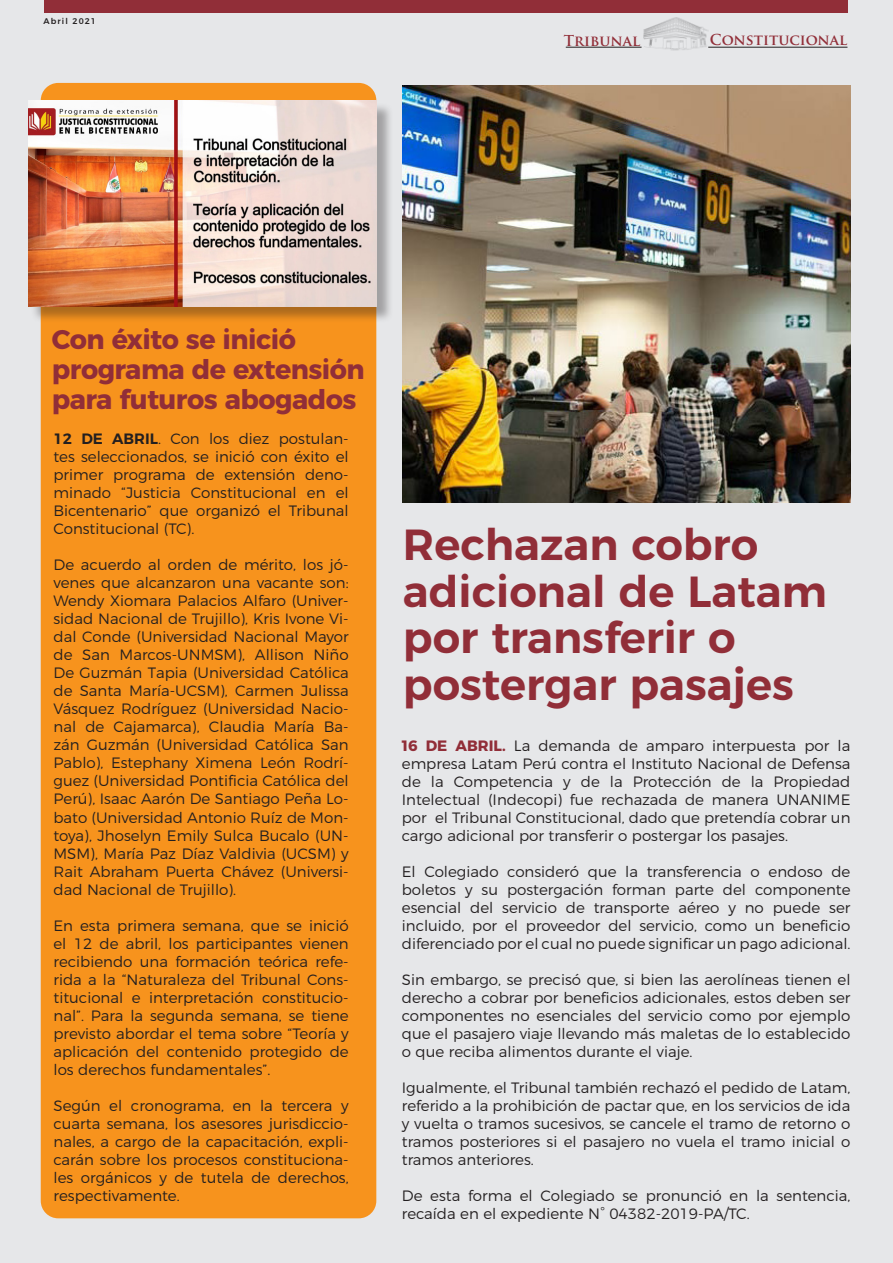
<style>
.page{position:relative;width:893px;height:1263px;background:#e6e7e9}
.page>*{position:absolute;margin:0;border:0;box-sizing:border-box;transform-origin:0 0}
.t1{font:600 43.5px/46.5px "Montserrat";color:#912e38}
.t2{font:700 27px/30px "Montserrat";letter-spacing:-.02em;color:#912e38}
.t3{font:300 15px/18px "Montserrat";color:#231f20;text-align:justify}
.t4{font:700 14.7px "Trajan Pro";color:#912e38}
.t5{font:500 8.25px "Montserrat";letter-spacing:.13em;color:#231f20}
.s1{font-weight:600}
.s2{font-weight:700;color:#912e38}
</style>
<div class="page">
<div style="left:44px;top:0;width:803px;height:13px;background:#912e38"></div>
<img style="left:643px;top:17px;width:66px;height:34px">
<hr style="left:708px;top:47px;width:139px;height:1px;background:#231f20">
<hr style="left:566px;top:47px;width:76px;height:1px;background:#231f20">
<img style="left:403px;top:85px;width:447px;height:417px">
<div style="left:41px;top:83px;width:335px;height:1135px;background:#f7931d;border-radius:17px"></div>
<div style="left:31px;top:103px;width:363px;height:221px;background:#231f20;opacity:.35"></div>
<img style="left:29px;top:101px;width:347px;height:205px">
<p class="t5" style="left:44px;top:15px;width:54px">Abril 2021</p>
<p class="t4" style="left:564px;top:31px;width:78px">Tribunal</p>
<p class="t4" style="left:710px;top:31px;width:139px">Constitucional</p>
<p class="t2" style="left:52px;top:322px;width:314px">Con éxito se inició programa de extensión para futuros abogados</p>
<p class="t3" style="left:54px;top:429px;width:297px"><span class="s1">12 DE ABRIL</span>. Con los diez postulan&shy;tes seleccionados, se inició con éxito el primer programa de extensión deno&shy;minado “Justicia Constitucional en el Bicentenario” que organizó el Tribunal Constitucional (TC).</p>
<p class="t3" style="left:54px;top:555px;width:297px">De acuerdo al orden de mérito, los jó&shy;venes que alcanzaron una vacante son:<br>Wendy Xiomara Palacios Alfaro (Univer&shy;sidad Nacional de Trujillo), Kris Ivone Vi&shy;dal Conde (Universidad Nacional Mayor de San Marcos-UNMSM), Allison Niño De Guzmán Tapia (Universidad Católica de Santa María-UCSM), Carmen Julissa Vásquez Rodríguez (Universidad Nacio&shy;nal de Cajamarca), Claudia María Ba&shy;zán Guzmán (Universidad Católica San Pablo), Estephany Ximena León Rodrí&shy;guez (Universidad Pontificia Católica del Perú), Isaac Aarón De Santiago Peña Lo&shy;bato (Universidad Antonio Ruíz de Mon&shy;toya), Jhoselyn Emily Sulca Bucalo (UN-MSM), María Paz Díaz Valdivia (UCSM) y Rait Abraham Puerta Chávez (Universi&shy;dad Nacional de Trujillo).</p>
<p class="t3" style="left:54px;top:915px;width:297px">En esta primera semana, que se inició el 12 de abril, los participantes vienen recibiendo una formación teórica refe&shy;rida a la “Naturaleza del Tribunal Cons&shy;titucional e interpretación constitucio&shy;nal”. Para la segunda semana, se tiene previsto abordar el tema sobre “Teoría y aplicación del contenido protegido de los derechos fundamentales”.</p>
<p class="t3" style="left:54px;top:1095px;width:297px">Según el cronograma, en la tercera y cuarta semana, los asesores jurisdiccio&shy;nales, a cargo de la capacitación, expli&shy;carán sobre los procesos constituciona&shy;les orgánicos y de tutela de derechos, respectivamente.</p>
<p class="t1" style="left:403px;top:518px;width:426px">Rechazan cobro adicional de Latam por transferir o postergar pasajes</p>
<p class="t3" style="left:402px;top:736px;width:450px"><span class="s2">16 DE ABRIL.</span> La demanda de amparo interpuesta por la empresa Latam Perú contra el Instituto Nacional de Defensa de la Competencia y de la Protección de la Propiedad Intelectual (Indecopi) fue rechazada de manera UNANIME por el Tribunal Constitucional, dado que pretendía cobrar un cargo adicional por transferir o postergar los pasajes.</p>
<p class="t3" style="left:402px;top:862px;width:450px">El Colegiado consideró que la transferencia o endoso de boletos y su postergación forman parte del componente esencial del servicio de transporte aéreo y no puede ser incluido, por el proveedor del servicio, como un beneficio diferenciado por el cual no puede significar un pago adicional.</p>
<p class="t3" style="left:402px;top:970px;width:450px">Sin embargo, se precisó que, si bien las aerolíneas tienen el derecho a cobrar por beneficios adicionales, estos deben ser componentes no esenciales del servicio como por ejemplo que el pasajero viaje llevando más maletas de lo establecido o que reciba alimentos durante el viaje.</p>
<p class="t3" style="left:402px;top:1078px;width:450px">Igualmente, el Tribunal también rechazó el pedido de Latam, referido a la prohibición de pactar que, en los servicios de ida y vuelta o tramos sucesivos, se cancele el tramo de retorno o tramos posteriores si el pasajero no vuela el tramo inicial o tramos anteriores.</p>
<p class="t3" style="left:402px;top:1186px;width:450px">De esta forma el Colegiado se pronunció en la sentencia, recaída en el expediente N° 04382-2019-PA/TC.</p>
</div>
